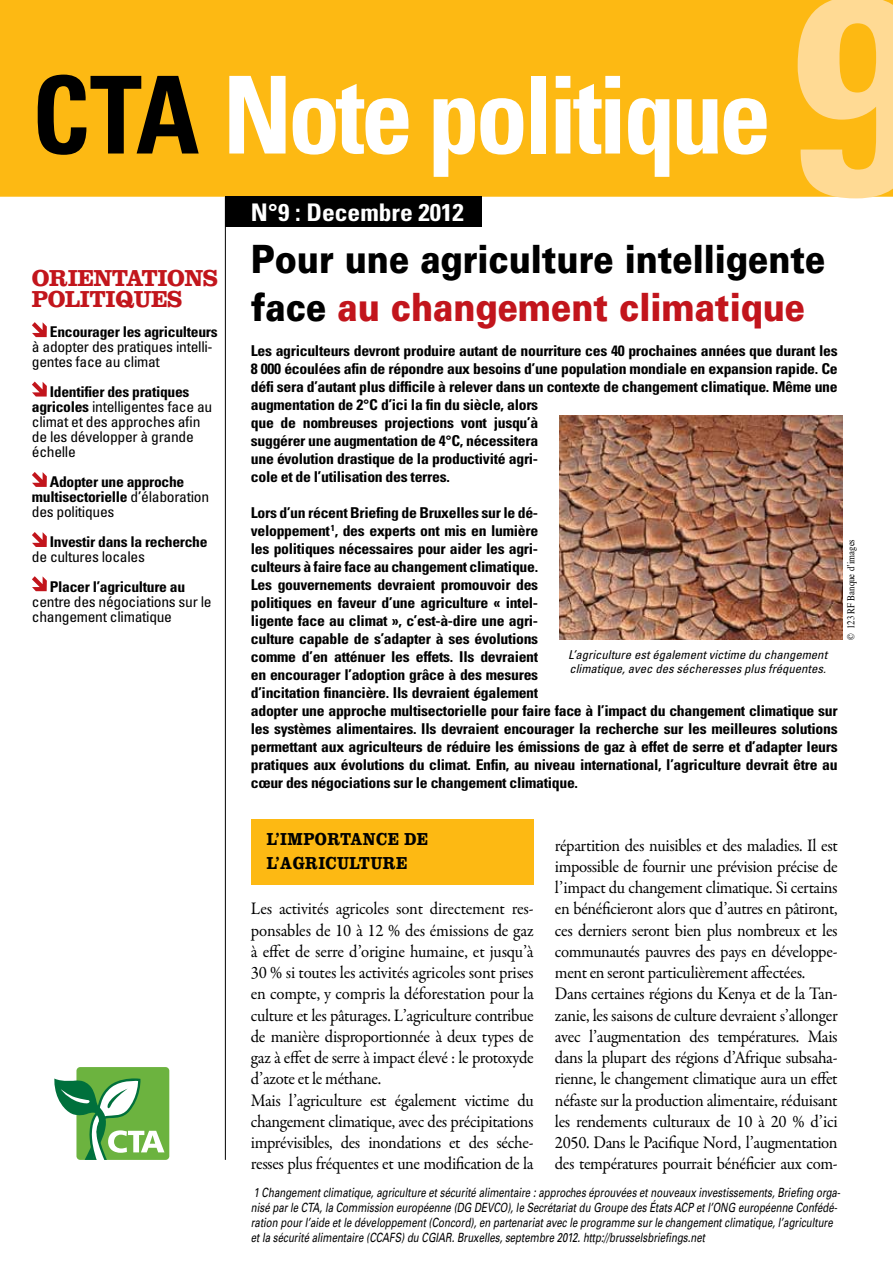
<style>
.page{position:relative;width:893px;height:1263px;background:#fff}
.page>*{position:absolute;margin:0;border:0;box-sizing:border-box;transform-origin:0 0}
.t1{font:700 condensed 282.3px "Univers";color:#ffda94;scale:1.05 1}
.t2{font:700 condensed 107.55px "Univers";letter-spacing:-.04em;color:#fff}
.t3{font:900 39px/47.4px "Univers";color:#000;scale:.85 1}
.t4{font:700 condensed 24.3px "Univers";color:#fff;scale:1.05 1}
.t5{font:700 24px/21px "Clarendon";letter-spacing:-.02em;color:#c2151c;scale:.95 1}
.t6{font:700 18px "Clarendon";letter-spacing:.025em;color:#000;scale:.86 1}
.t7{font:17.7px/21.3px "Garamond Premr Pro";letter-spacing:-.02em;color:#000;scale:.95 1}
.t8{font:700 condensed 15px/18px "Univers";letter-spacing:-.02em;color:#000;scale:1.05 1}
.t9{font:condensed 14.85px/15px "Univers";letter-spacing:-.02em;color:#000;scale:1.05 1}
.t10{font:700 condensed 14.85px/15px "Univers";letter-spacing:-.02em;color:#000;scale:1.05 1}
.t11{font:italic 12.75px/15px "Univers";color:#000;scale:.76 1}
.t12{font:italic condensed 12.15px/13.5px "Univers";color:#000;scale:1.04 1}
.t13{font:10.5px "Times";color:#000;scale:.84 1}
.s1{color:#000}
.s2{font-weight:700}
.s3{font-weight:400}
.s4{color:#c2151c}
</style>
<div class="page">
<div style="left:0;top:0;width:893px;height:197px;background:#fdb913"></div>
<div style="left:225px;top:197px;width:257px;height:30px;background:#000"></div>
<hr style="left:225px;top:197px;width:1px;height:963px;background:#000">
<svg style="left:54px;top:1067px;width:116px;height:93px"></svg>
<div style="left:251px;top:819px;width:283px;height:65px;background:#fdb913"></div>
<img style="left:559px;top:416px;width:283px;height:224px">
<svg style="left:32px;top:322px;width:15px;height:15px"></svg>
<svg style="left:32px;top:382px;width:15px;height:14px"></svg>
<svg style="left:32px;top:472px;width:15px;height:15px"></svg>
<svg style="left:32px;top:532px;width:15px;height:15px"></svg>
<svg style="left:32px;top:576px;width:15px;height:15px"></svg>
<h2 class="t2" style="left:32px;top:49px;width:741px"><span class="s1">CTA</span> Note politique</h2>
<h1 class="t1" style="left:792px;top:-78px;width:127px">9</h1>
<h3 class="t5" style="left:32px;top:267px;width:198px">ORIENTATIONS<br>POLITIQUES</h3>
<p class="t10" style="left:50px;top:324px;width:161px">Encourager les agriculteurs</p>
<p class="t9" style="left:32px;top:339px;width:174px">à adopter des pratiques intelli&shy;gentes face au climat</p>
<p class="t9" style="left:32px;top:384px;width:173px;text-indent:18px"><span class="s2">Identifier des pratiques agricoles</span> intelligentes face au climat et des approches afin de les développer à grande échelle</p>
<p class="t10" style="left:32px;top:474px;width:170px;text-indent:18px">Adopter une approche multisectorielle <span class="s3">d’élaboration des politiques</span></p>
<p class="t10" style="left:50px;top:534px;width:152px">Investir dans la recherche</p>
<p class="t9" style="left:32px;top:549px;width:109px">de cultures locales</p>
<p class="t10" style="left:50px;top:579px;width:130px">Placer l’agriculture au</p>
<p class="t9" style="left:32px;top:594px;width:173px">centre des négociations sur le changement climatique</p>
<h3 class="t4" style="left:251px;top:197px;width:204px">N°9 : Decembre 2012</h3>
<h3 class="t3" style="left:251px;top:236px;width:677px">Pour une agriculture intelligente face <span class="s4">au changement climatique</span></h3>
<p class="t8" style="left:251px;top:341px;width:560px">Les agriculteurs devront produire autant de nourriture ces 40 prochaines années que durant les 8 000 écoulées afin de répondre aux besoins d’une population mondiale en expansion rapide. Ce défi sera d’autant plus difficile à relever dans un contexte de changement climatique. Même une augmentation de 2°C d’ici la fin du siècle, alors<br>que de nombreuses projections vont jusqu’à<br>suggérer une augmentation de 4°C, nécessitera<br>une évolution drastique de la productivité agri-<br>cole et de l’utilisation des terres.</p>
<p class="t8" style="left:251px;top:503px;width:560px">Lors d’un récent Briefing de Bruxelles sur le dé-<br>veloppement<sup>1</sup>, des experts ont mis en lumière<br>les politiques nécessaires pour aider les agri-<br>culteurs à faire face au changement climatique.<br>Les gouvernements devraient promouvoir des<br>politiques en faveur d’une agriculture « intel-<br>ligente face au climat », c’est-à-dire une agri-<br>culture capable de s’adapter à ses évolutions<br>comme d’en atténuer les effets. Ils devraient<br>en encourager l’adoption grâce à des mesures<br>d’incitation financière. Ils devraient également<br>adopter une approche multisectorielle pour faire face à l’impact du changement climatique sur les systèmes alimentaires. Ils devraient encourager la recherche sur les meilleures solutions permettant aux agriculteurs de réduire les émissions de gaz à effet de serre et d’adapter leurs pratiques aux évolutions du climat. Enfin, au niveau international, l’agriculture devrait être au cœur des négociations sur le changement climatique.</p>
<p class="t12" style="left:568px;top:648px;width:250px">L’agriculture est également victime du changement climatique, avec des sécheresses plus fréquentes.</p>
<p class="t13" style="left:841px;top:640px;width:122px;rotate:-90deg">© 123 RF Banque d’images</p>
<p class="t6" style="left:267px;top:828px;width:86px">L’IMPORTAN</p>
<p class="t6" style="left:376px;top:828px;width:61px">CE DE</p>
<p class="t6" style="left:267px;top:852px;width:97px">L’AGRICULTURE</p>
<p class="t7" style="left:251px;top:898px;width:299px">Les activités agricoles sont directement res&shy;ponsables de 10 à 12 % des émissions de gaz à effet de serre d’origine humaine, et jusqu’à 30 % si toutes les activités agricoles sont prises en compte, y compris la déforestation pour la culture et les pâturages. L’agriculture contribue de manière disproportionnée à deux types de gaz à effet de serre à impact élevé : le protoxyde d’azote et le méthane.<br>Mais l’agriculture est également victime du changement climatique, avec des précipitations imprévisibles, des inondations et des séche&shy;resses plus fréquentes et une modification de la</p>
<p class="t7" style="left:555px;top:835px;width:299px">répartition des nuisibles et des maladies. Il est impossible de fournir une prévision précise de l’impact du changement climatique. Si certains en bénéficieront alors que d’autres en pâtiront, ces derniers seront bien plus nombreux et les communautés pauvres des pays en développe&shy;ment en seront particulièrement affectées.<br>Dans certaines régions du Kenya et de la Tan&shy;zanie, les saisons de culture devraient s’allonger avec l’augmentation des températures. Mais dans la plupart des régions d’Afrique subsaha&shy;rienne, le changement climatique aura un effet néfaste sur la production alimentaire, réduisant les rendements culturaux de 10 à 20 % d’ici 2050. Dans le Pacifique Nord, l’augmentation des températures pourrait bénéficier aux com-</p>
<p class="t11" style="left:251px;top:1185px;width:777px">1 Changement climatique, agriculture et sécurité alimentaire : approches éprouvées et nouveaux investissements, Briefing orga&shy;nisé par le CTA, la Commission européenne (DG DEVCO), le Secrétariat du Groupe des États ACP et l’ONG européenne Confédé&shy;ration pour l’aide et le développement (Concord), en partenariat avec le programme sur le changement climatique, l’agriculture et la sécurité alimentaire (CCAFS) du CGIAR. Bruxelles, septembre 2012. http://brusselsbriefings.net</p>
</div>
